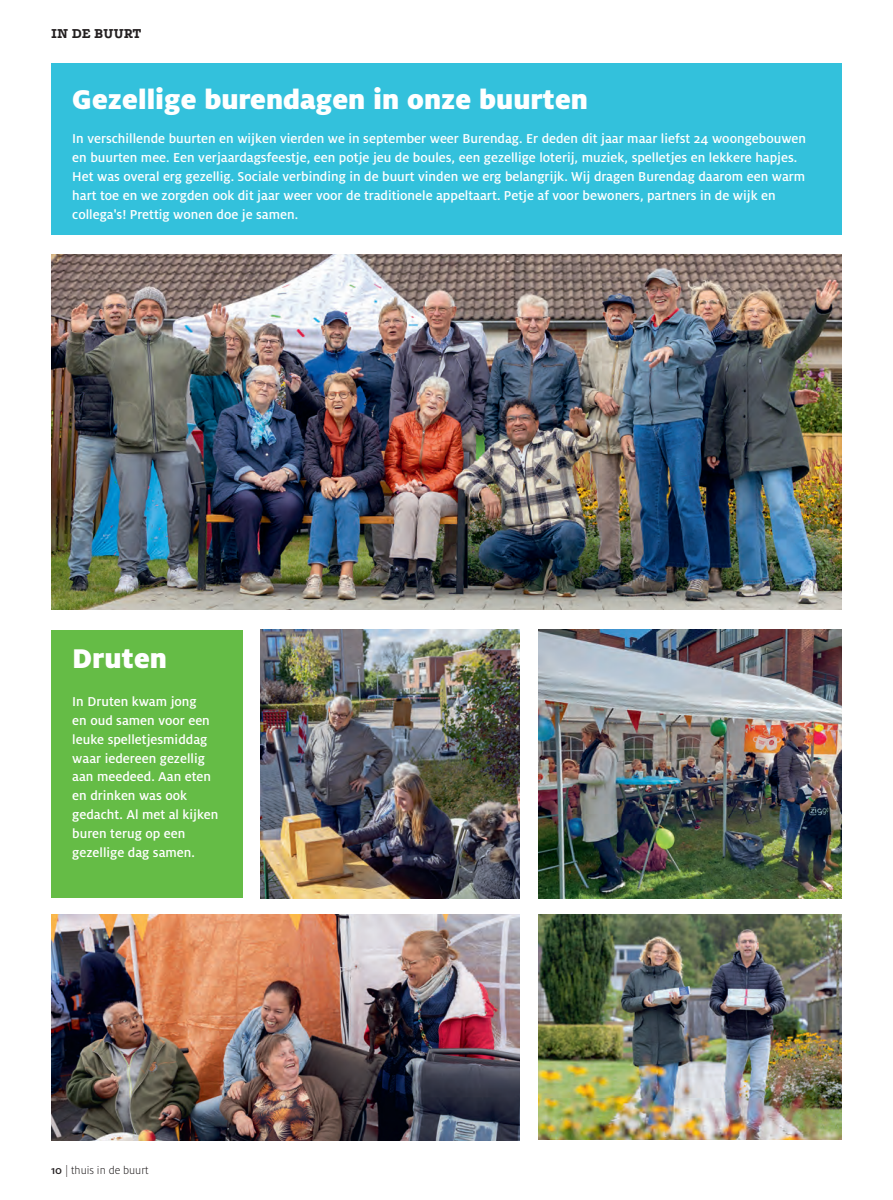
<style>
.page{position:relative;width:893px;height:1200px;background:#fff}
.page>*{position:absolute;margin:0;border:0;box-sizing:border-box;transform-origin:0 0}
.kopje_Black_18{font:900 30px "Milo OT";color:#fff}
.rubrieksaanduiding{font:700 15px "Podkova";color:#231f20}
.pt_9_5_12_5{font:500 14.25px/18.8px "Milo OT";color:#fff}
.pt_medium{font:500 14.25px/18.8px "Milo OT";color:#fff}
.t1{font:300 12px "Milo OT";color:#231f20}
.s1{font-weight:500}
</style>
<div class="page">
<img style="left:51px;top:914px;width:469px;height:226px">
<div style="left:51px;top:630px;width:191px;height:267px;background:#65bc46"></div>
<img style="left:260px;top:629px;width:259px;height:268px">
<img style="left:51px;top:254px;width:791px;height:355px">
<img style="left:539px;top:914px;width:303px;height:225px">
<img style="left:539px;top:629px;width:303px;height:268px">
<div style="left:51px;top:64px;width:791px;height:171px;background:#33c1dc"></div>
<p class="rubrieksaanduiding" style="left:51px;top:26px;width:92px">IN DE BUURT</p>
<p class="kopje_Black_18" style="left:72px;top:82px;width:517px">Gezellige burendagen in onze buurten</p>
<p class="pt_9_5_12_5" style="left:72px;top:130px;width:735px">In verschillende buurten en wijken vierden we in september weer Burendag. Er deden dit jaar maar liefst 24 woongebouwen en buurten mee. Een verjaardagsfeestje, een potje jeu de boules, een gezellige loterij, muziek, spelletjes en lekkere hapjes.<br>Het was overal erg gezellig. Sociale verbinding in de buurt vinden we erg belangrijk. Wij dragen Burendag daarom een warm hart toe en we zorgden ook dit jaar weer voor de traditionele appeltaart. Petje af voor bewoners, partners in de wijk en collega's! Prettig wonen doe je samen.</p>
<p class="kopje_Black_18" style="left:72px;top:640px;width:96px">Druten</p>
<p class="pt_medium" style="left:72px;top:692px;width:148px">In Druten kwam jong<br>en oud samen voor een leuke spelletjesmiddag waar iedereen gezellig aan meedeed. Aan eten en drinken was ook gedacht. Al met al kijken buren terug op een gezellige dag samen.</p>
<p class="t1" style="left:51px;top:1163px;width:99px"><span class="s1">10</span> | thuis in de buurt</p>
</div>
